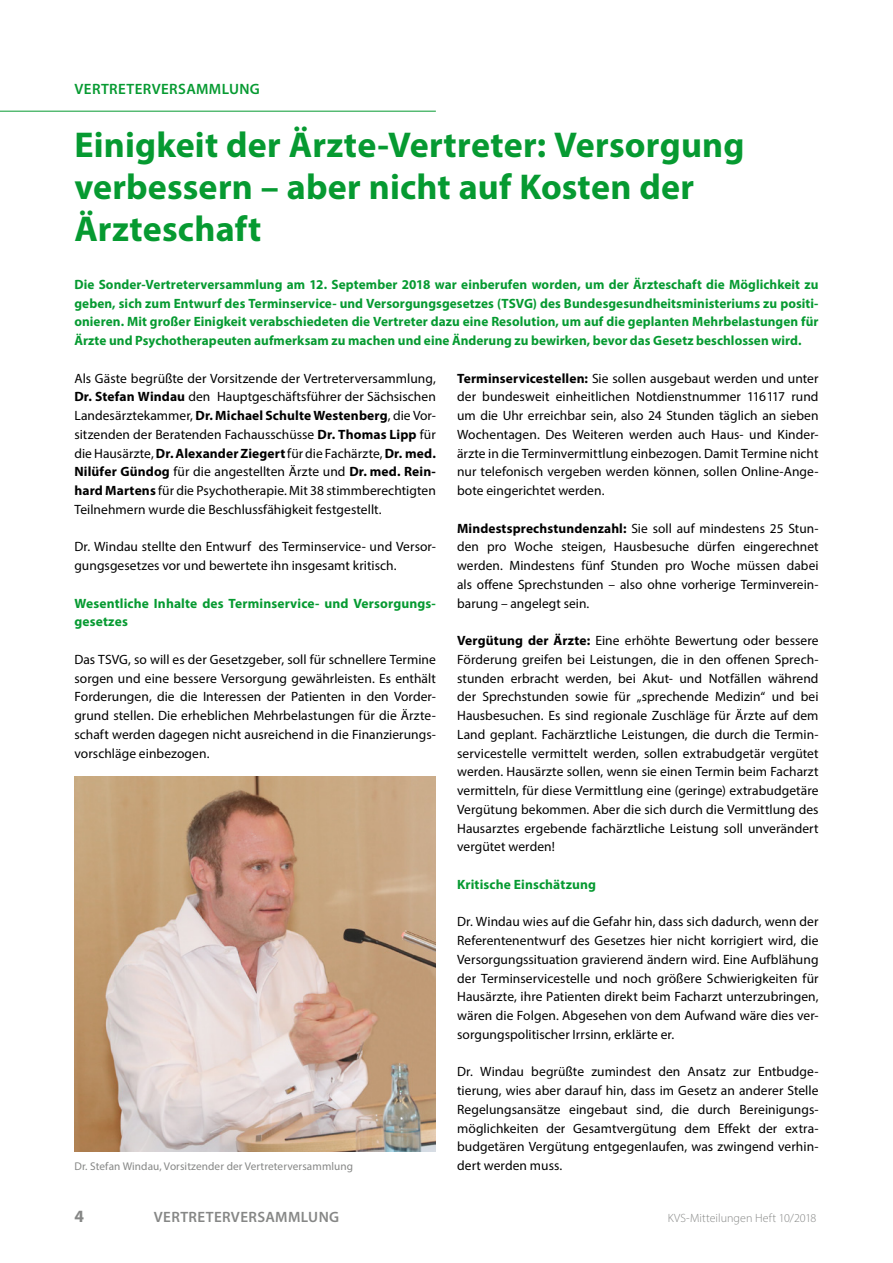
<style>
.page{position:relative;width:893px;height:1263px;background:#fff}
.page>*{position:absolute;margin:0;border:0;box-sizing:border-box;transform-origin:0 0}
.t1{font:700 36px/42px "Myriad Pro";letter-spacing:.005em;color:#069a31}
.t2{font:700 17.25px "Myriad Pro";color:#868786}
.t3{font:600 15px "Myriad Pro";letter-spacing:.03em;color:#868786}
.t4{font:600 15px "Myriad Pro";letter-spacing:.025em;color:#069a31}
.t5{font:13.5px/18.8px "Myriad Pro";letter-spacing:.005em;color:#000;text-align:justify}
.t6{font:700 13.5px/18.8px "Myriad Pro";letter-spacing:.01em;color:#069a31;text-align:justify}
.t7{font:300 12px "Myriad Pro";letter-spacing:.005em;color:#868786}
.t8{font:11.25px "Myriad Pro";letter-spacing:.01em;color:#868786}
.s1{font-weight:700}
</style>
<div class="page">
<hr style="left:0;top:111px;width:436px;height:1px;background:#069a31">
<img style="left:74px;top:776px;width:362px;height:375px">
<p class="t4" style="left:75px;top:79px;width:124px">VERTRETERVERSAMML</p>
<p class="t4" style="left:229px;top:79px;width:32px">UNG</p>
<h1 class="t1" style="left:74px;top:123px;width:672px">Einigkeit der Ärzte-Vertreter: Versorgung verbessern – aber nicht auf Kosten der<br>Ärzteschaft</h1>
<p class="t6" style="left:74px;top:274px;width:746px">Die Sonder-Vertreterversammlung am 12. September 2018 war einberufen worden, um der Ärzteschaft die Möglichkeit zu geben, sich zum Entwurf des Terminservice- und Versorgungsgesetzes (TSVG) des Bundesgesundheitsministeriums zu positi&shy;onieren. Mit großer Einigkeit verabschiedeten die Vertreter dazu eine Resolution, um auf die geplanten Mehrbelastungen für Ärzte und Psychotherapeuten aufmerksam zu machen und eine Änderung zu bewirken, bevor das Gesetz beschlossen wird.</p>
<p class="t5" style="left:74px;top:368px;width:363px">Als Gäste begrüßte der Vorsitzende der Vertreterversammlung, <span class="s1">Dr. Stefan Windau</span> den Hauptgeschäftsführer der Sächsischen Landesärztekammer, <span class="s1">Dr. Michael Schulte Westenberg</span>, die Vor&shy;sitzenden der Beratenden Fachausschüsse <span class="s1">Dr. Thomas Lipp</span> für die Hausärzte, <span class="s1">Dr. Alexander Ziegert</span> für die Fachärzte, <span class="s1">Dr. med.<br>Nilüfer Gündog</span> für die angestellten Ärzte und <span class="s1">Dr. med. Rein&shy;hard Martens</span> für die Psychotherapie. Mit 38 stimmberechtigten Teilnehmern wurde die Beschlussfähigkeit festgestellt.</p>
<p class="t5" style="left:74px;top:537px;width:363px">Dr. Windau stellte den Entwurf des Terminservice- und Versor&shy;gungsgesetzes vor und bewertete ihn insgesamt kritisch.</p>
<p class="t6" style="left:74px;top:593px;width:363px">Wesentliche Inhalte des Terminservice- und Versorgungs&shy;gesetzes</p>
<p class="t5" style="left:74px;top:650px;width:363px">Das TSVG, so will es der Gesetzgeber, soll für schnellere Termine sorgen und eine bessere Versorgung gewährleisten. Es enthält Forderungen, die die Interessen der Patienten in den Vorder&shy;grund stellen. Die erheblichen Mehrbelastungen für die Ärzte&shy;schaft werden dagegen nicht ausreichend in die Finanzierungs&shy;vorschläge einbezogen.</p>
<p class="t5" style="left:457px;top:368px;width:363px"><span class="s1">Terminservicestellen:</span> Sie sollen ausgebaut werden und unter der bundesweit einheitlichen Notdienstnummer 116117 rund um die Uhr erreichbar sein, also 24 Stunden täglich an sieben Wochentagen. Des Weiteren werden auch Haus- und Kinder&shy;ärzte in die Terminvermittlung einbezogen. Damit Termine nicht nur telefonisch vergeben werden können, sollen Online-Ange&shy;bote eingerichtet werden.</p>
<p class="t5" style="left:457px;top:518px;width:363px"><span class="s1">Mindestsprechstundenzahl:</span> Sie soll auf mindestens 25 Stun&shy;den pro Woche steigen, Hausbesuche dürfen eingerechnet werden. Mindestens fünf Stunden pro Woche müssen dabei als offene Sprechstunden – also ohne vorherige Terminverein&shy;barung – angelegt sein.</p>
<p class="t5" style="left:457px;top:631px;width:363px"><span class="s1">Vergütung der Ärzte:</span> Eine erhöhte Bewertung oder bessere Förderung greifen bei Leistungen, die in den offenen Sprech&shy;stunden erbracht werden, bei Akut- und Notfällen während der Sprechstunden sowie für „sprechende Medizin“ und bei Hausbesuchen. Es sind regionale Zuschläge für Ärzte auf dem Land geplant. Fachärztliche Leistungen, die durch die Termin&shy;servicestelle vermittelt werden, sollen extrabudgetär vergütet werden. Hausärzte sollen, wenn sie einen Termin beim Facharzt vermitteln, für diese Vermittlung eine (geringe) extrabudgetäre Vergütung bekommen. Aber die sich durch die Vermittlung des Hausarztes ergebende fachärztliche Leistung soll unverändert vergütet werden!</p>
<p class="t6" style="left:457px;top:874px;width:141px">Kritische Einschätzung</p>
<p class="t5" style="left:457px;top:912px;width:363px">Dr. Windau wies auf die Gefahr hin, dass sich dadurch, wenn der Referentenentwurf des Gesetzes hier nicht korrigiert wird, die Versorgungssituation gravierend ändern wird. Eine Aufblähung der Terminservicestelle und noch größere Schwierigkeiten für Hausärzte, ihre Patienten direkt beim Facharzt unterzubringen, wären die Folgen. Abgesehen von dem Aufwand wäre dies ver&shy;sorgungspolitischer Irrsinn, erklärte er.</p>
<p class="t5" style="left:457px;top:1062px;width:363px">Dr. Windau begrüßte zumindest den Ansatz zur Entbudge&shy;tierung, wies aber darauf hin, dass im Gesetz an anderer Stelle Regelungsansätze eingebaut sind, die durch Bereinigungs&shy;möglichkeiten der Gesamtvergütung dem Effekt der extra&shy;budgetären Vergütung entgegenlaufen, was zwingend verhin-</p>
<p class="t8" style="left:74px;top:1159px;width:280px">Dr. Stefan Windau, Vorsitzender der Vertreterversammlung</p>
<p class="t5" style="left:457px;top:1156px;width:107px">dert werden muss.</p>
<p class="t2" style="left:74px;top:1205px;width:11px">4</p>
<p class="t3" style="left:154px;top:1208px;width:185px">VERTRETERVERSAMMLUNG</p>
<p class="t7" style="left:668px;top:1211px;width:150px">KVS-Mitteilungen Heft 10/2018</p>
</div>
